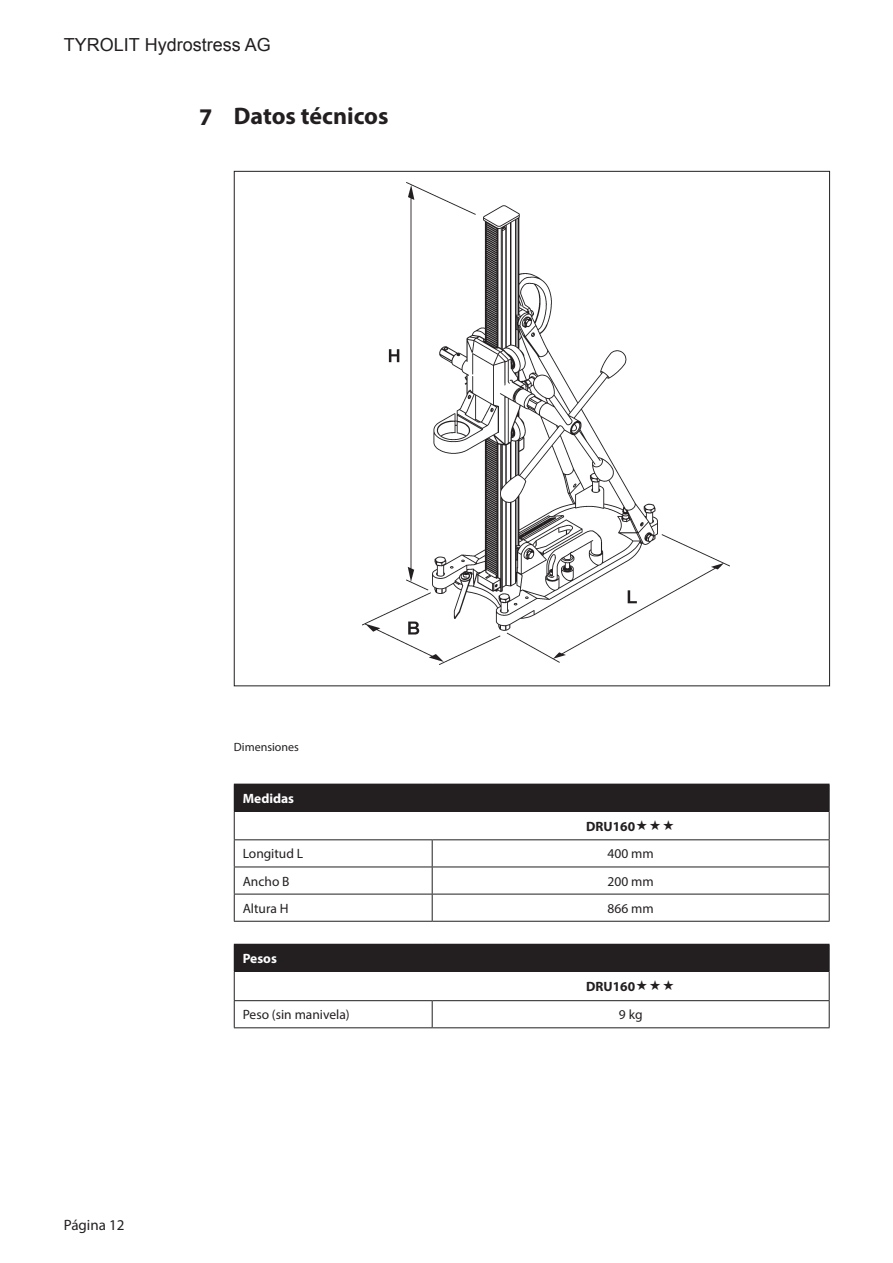
<style>
.page{position:relative;width:893px;height:1263px;background:#fff}
.page>*{position:absolute;margin:0;border:0;box-sizing:border-box;transform-origin:0 0}
.t1{font:700 24px "Myriad Pro";color:#231f20}
.t2{font:18px "Arial";color:#231f20}
.t3{font:15px "Myriad Pro";color:#231f20}
.t4{font:13.5px "Myriad Pro";color:#231f20}
.t5{font:700 13.5px "Myriad Pro";color:#fff}
.t6{font:700 13.5px "Myriad Pro";color:#231f20}
.t7{font:12px "Myriad Pro";color:#231f20}
</style>
<div class="page">
<div style="left:234px;top:784px;width:595px;height:27px;background:#231f20"></div>
<hr style="left:234px;top:811px;width:198px;height:1px;background:#231f20">
<hr style="left:432px;top:811px;width:398px;height:1px;background:#231f20">
<hr style="left:234px;top:839px;width:198px;height:1px;background:#231f20">
<hr style="left:432px;top:839px;width:398px;height:1px;background:#231f20">
<hr style="left:234px;top:866px;width:198px;height:1px;background:#231f20">
<hr style="left:432px;top:866px;width:398px;height:1px;background:#231f20">
<hr style="left:234px;top:894px;width:198px;height:1px;background:#231f20">
<svg style="left:234px;top:812px;width:1px;height:109px"></svg>
<hr style="left:432px;top:894px;width:398px;height:1px;background:#231f20">
<svg style="left:432px;top:840px;width:1px;height:81px"></svg>
<svg style="left:829px;top:784px;width:1px;height:137px"></svg>
<hr style="left:234px;top:921px;width:198px;height:1px;background:#231f20">
<hr style="left:432px;top:921px;width:398px;height:1px;background:#231f20">
<div style="left:234px;top:944px;width:595px;height:27px;background:#231f20"></div>
<hr style="left:234px;top:971px;width:198px;height:1px;background:#231f20">
<hr style="left:432px;top:971px;width:398px;height:1px;background:#231f20">
<hr style="left:432px;top:944px;width:398px;height:1px;background:#231f20">
<hr style="left:234px;top:1000px;width:198px;height:1px;background:#231f20">
<svg style="left:234px;top:972px;width:1px;height:55px"></svg>
<hr style="left:432px;top:1000px;width:398px;height:1px;background:#231f20">
<svg style="left:432px;top:1001px;width:1px;height:26px"></svg>
<svg style="left:829px;top:945px;width:1px;height:82px"></svg>
<hr style="left:234px;top:1027px;width:198px;height:1px;background:#231f20">
<hr style="left:432px;top:1027px;width:398px;height:1px;background:#231f20">
<img style="left:363px;top:183px;width:367px;height:482px">
<h2 class="t2" style="left:64px;top:33px;width:209px">TYROLIT Hydrostress AG</h2>
<h1 class="t1" style="left:199px;top:101px;width:15px">7</h1>
<h1 class="t1" style="left:234px;top:101px;width:156px">Datos técnicos</h1>
<p class="t3" style="left:64px;top:1215px;width:62px">Página 12</p>
<p class="t7" style="left:234px;top:739px;width:67px">Dimensiones</p>
<p class="t5" style="left:243px;top:789px;width:53px">Medidas</p>
<p class="t6" style="left:586px;top:818px;width:51px">DRU160</p>
<p class="t4" style="left:243px;top:846px;width:62px">Longitud L</p>
<p class="t4" style="left:608px;top:846px;width:48px">400 mm</p>
<p class="t4" style="left:243px;top:873px;width:48px">Ancho B</p>
<p class="t4" style="left:608px;top:873px;width:48px">200 mm</p>
<p class="t4" style="left:243px;top:900px;width:47px">Altura H</p>
<p class="t4" style="left:608px;top:900px;width:48px">866 mm</p>
<p class="t5" style="left:243px;top:949px;width:36px">Pesos</p>
<p class="t6" style="left:586px;top:978px;width:51px">DRU160</p>
<p class="t4" style="left:243px;top:1006px;width:108px">Peso (sin manivela)</p>
<p class="t4" style="left:619px;top:1006px;width:25px">9 kg</p>
</div>
